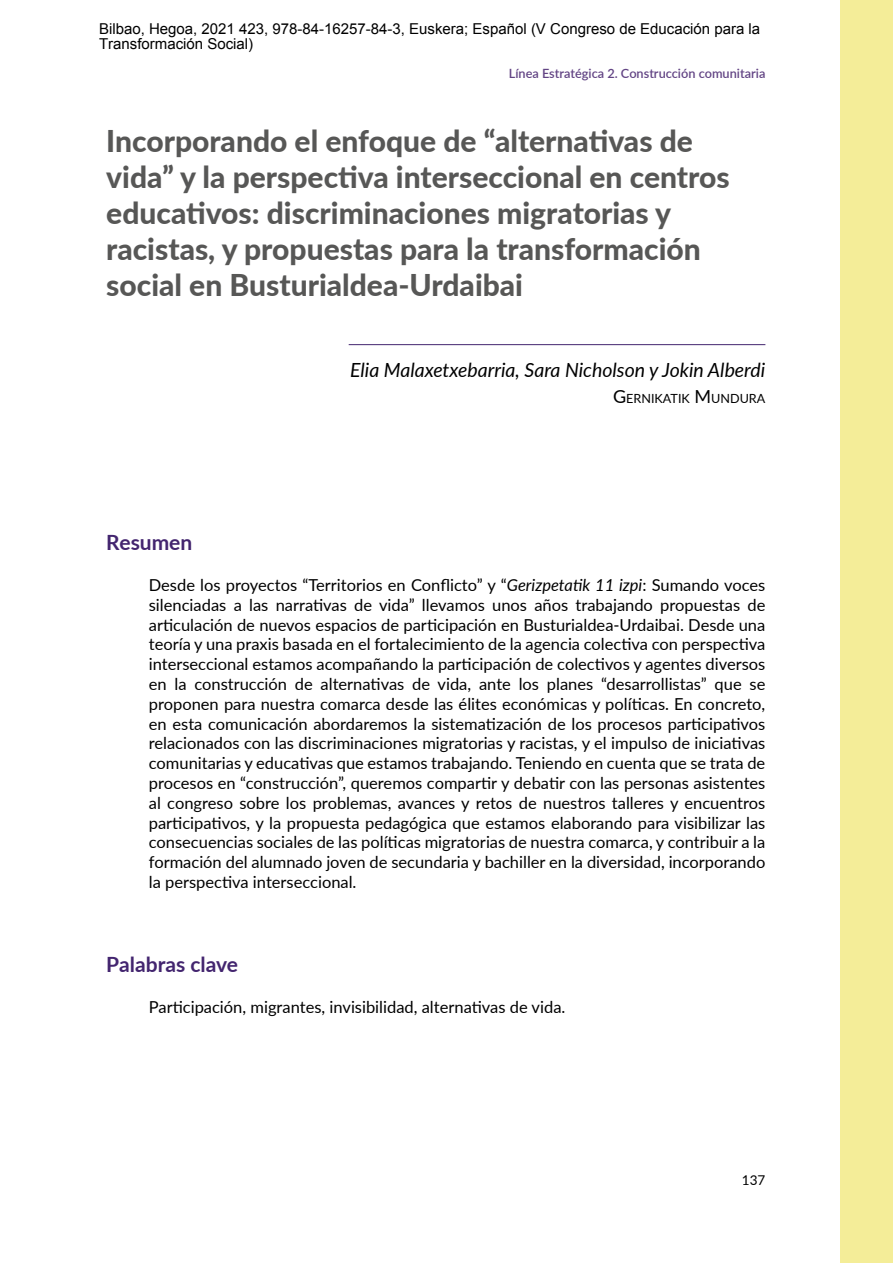
<style>
.page{position:relative;width:893px;height:1263px;background:#fff}
.page>*{position:absolute;margin:0;border:0;box-sizing:border-box;transform-origin:0 0}
.t1{font:800 30px/36px "Lato";color:#575756}
.t2{font:700 21px "Lato";color:#43256f}
.t3{font:italic 19.5px "Lato";color:#000}
.t4{font:16.5px/19.8px "Lato";color:#000;text-align:justify}
.t5{font:15px/15px "Arial";color:#000}
.t6{font:13.5px "Lato";color:#000}
.t7{font:600 12.75px "Lato";color:#624484}
.t8{font:12.6px "Lato";color:#000}
.s1{font-size:18px}
.s2{font-style:italic}
</style>
<div class="page">
<div style="left:840px;top:0;width:53px;height:1263px;background:#f4ed98"></div>
<hr style="left:349px;top:344px;width:416px;height:1px;background:#43256f">
<p class="t5" style="left:99px;top:21px;width:663px">Bilbao, Hegoa, 2021 423, 978-84-16257-84-3, Euskera; Español (V Congreso de Educación para la<br>Transformación Social)</p>
<p class="t7" style="left:509px;top:64px;width:258px">Línea Estratégica 2. Construcción comunitaria</p>
<h1 class="t1" style="left:106px;top:121px;width:625px">Incorporando el enfoque de “alternativas de vida” y la perspectiva interseccional en centros educativos: discriminaciones migratorias y racistas, y propuestas para la transformación social en Busturialdea-Urdaibai</h1>
<p class="t3" style="left:350px;top:356px;width:417px">Elia Malaxetxebarria, Sara Nicholson y Jokin Alberdi</p>
<p class="t8" style="left:613px;top:390px;width:154px"><span class="s1">G</span>ERNIKATIK <span class="s1">M</span>UNDURA</p>
<p class="t2" style="left:106px;top:527px;width:88px">Resumen</p>
<p class="t4" style="left:149px;top:574px;width:618px">Desde los proyectos “Territorios en Conflicto” y “<span class="s2">Gerizpetatik 11 izpi</span>: Sumando voces silenciadas a las narrativas de vida” llevamos unos años trabajando propuestas de articulación de nuevos espacios de participación en Busturialdea-Urdaibai. Desde una teoría y una praxis basada en el fortalecimiento de la agencia colectiva con perspectiva interseccional estamos acompañando la participación de colectivos y agentes diversos en la construcción de alternativas de vida, ante los planes “desarrollistas” que se proponen para nuestra comarca desde las élites económicas y políticas. En concreto, en esta comunicación abordaremos la sistematización de los procesos participativos relacionados con las discriminaciones migratorias y racistas, y el impulso de iniciativas comunitarias y educativas que estamos trabajando. Teniendo en cuenta que se trata de procesos en “construcción”, queremos compartir y debatir con las personas asistentes al congreso sobre los problemas, avances y retos de nuestros talleres y encuentros participativos, y la propuesta pedagógica que estamos elaborando para visibilizar las consecuencias sociales de las políticas migratorias de nuestra comarca, y contribuir a la formación del alumnado joven de secundaria y bachiller en la diversidad, incorporando la perspectiva interseccional.</p>
<p class="t2" style="left:106px;top:948px;width:133px">Palabras clave</p>
<p class="t4" style="left:149px;top:996px;width:418px">Participación, migrantes, invisibilidad, alternativas de vida.</p>
<p class="t6" style="left:742px;top:1170px;width:25px">137</p>
</div>
